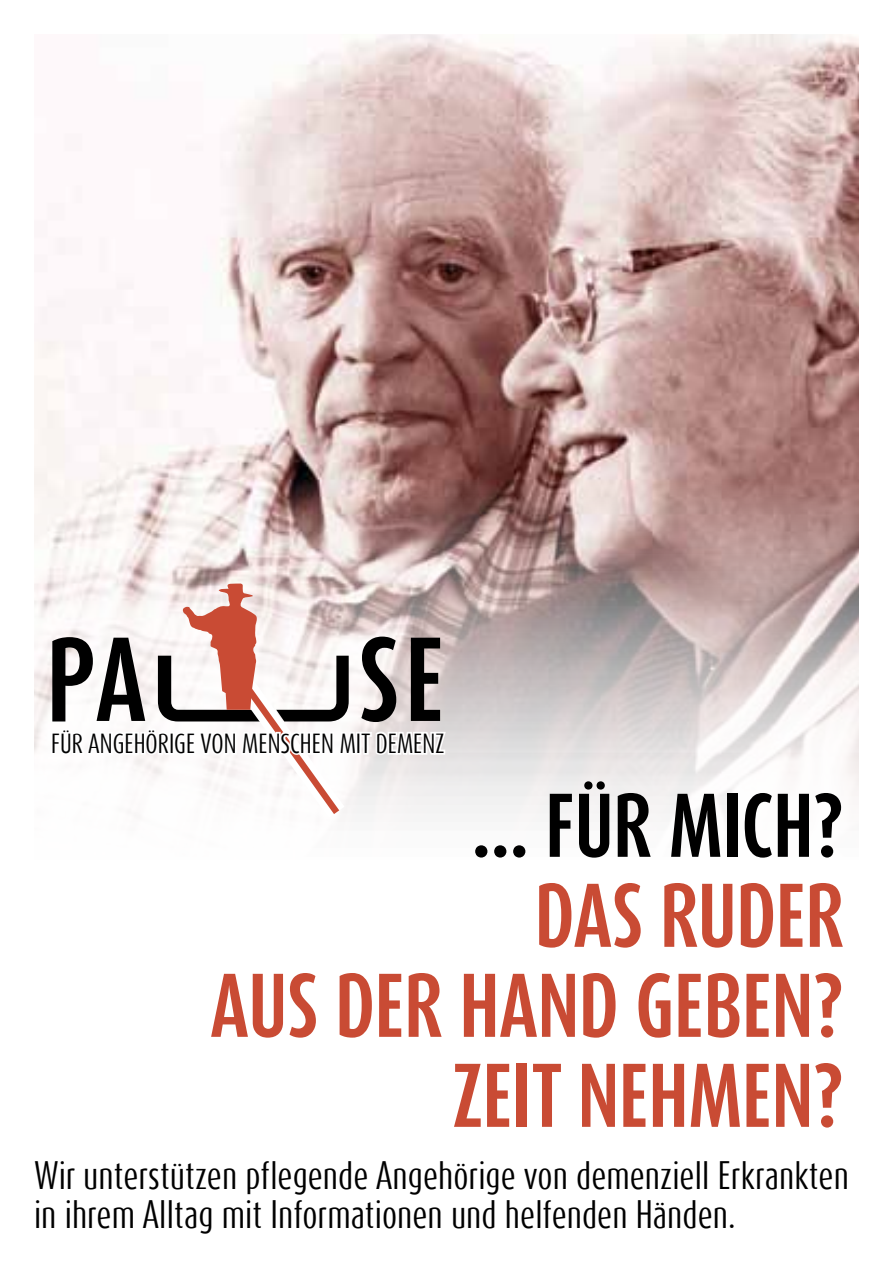
<style>
.page{position:relative;width:893px;height:1263px;background:#fff}
.page>*{position:absolute;margin:0;border:0;box-sizing:border-box;transform-origin:0 0}
.t1{font:700 75px/90px "Dax Compact Offc";color:#c94b34;text-align:right}
.t2{font:700 75px "Dax Compact Offc";color:#000}
.t3{font:33px/39.6px "Dax Compact Offc";color:#000}
.t4{font:22.8px "Dax Compact Offc";color:#000}
</style>
<div class="page">
<img style="left:34px;top:34px;width:825px;height:445px">
<svg style="left:34px;top:479px;width:825px;height:335px"></svg>
<svg style="left:49px;top:582px;width:399px;height:232px"></svg>
<p class="t4" style="left:51px;top:728px;width:395px">für angehörige von menschen mit demenz</p>
<h1 class="t2" style="left:472px;top:775px;width:374px">... FÜR MICH?</h1>
<h1 class="t1" style="left:210px;top:871px;width:635px">DAS RUDER<br>AUS DER HAND GEBEN?<br>ZEIT NEHMEN?</h1>
<p class="t3" style="left:34px;top:1155px;width:816px">Wir unterstützen pflegende Angehörige von demenziell Erkrankten in ihrem Alltag mit Informationen und helfenden Händen.</p>
</div>
